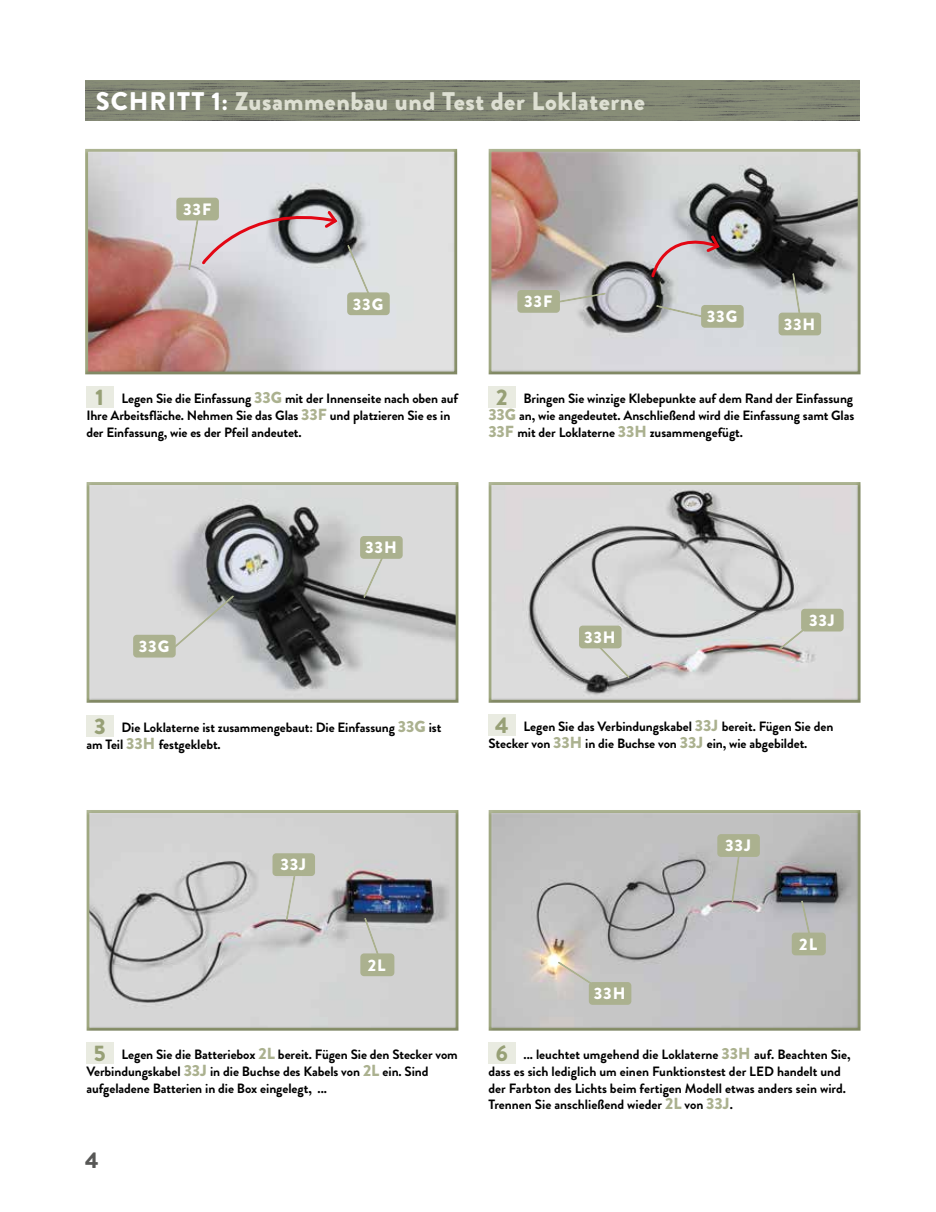
<style>
.page{position:relative;width:936px;height:1212px;background:#fff}
.page>*{position:absolute;margin:0;border:0;box-sizing:border-box;transform-origin:0 0}
.t1{font:900 25.5px "Brandon Grotesque";letter-spacing:.02em;color:#dee0d3}
.t2{font:900 22.5px "Brandon Grotesque";color:#575756}
.t3{font:900 16.5px "Brandon Grotesque";letter-spacing:.055em;color:#fff}
.t4{font:700 13.5px/17px "Brandon Grotesque";letter-spacing:-.005em;color:#000}
.s1{color:#fff}
.s2{font-weight:900;font-size:22.5px;color:#97a076}
.s3{font-weight:900;font-size:16.05px;color:#abb18f}
</style>
<div class="page">
<img style="left:85px;top:81px;width:774px;height:39px">
<div style="left:488px;top:809px;width:374px;height:222px;background:#000;opacity:.15"></div>
<div style="left:86px;top:809px;width:375px;height:222px;background:#000;opacity:.15"></div>
<div style="left:84px;top:148px;width:375px;height:228px;background:#000;opacity:.15"></div>
<div style="left:487px;top:148px;width:376px;height:228px;background:#000;opacity:.15"></div>
<div style="left:86px;top:481px;width:375px;height:222px;background:#000;opacity:.15"></div>
<div style="left:488px;top:481px;width:374px;height:222px;background:#000;opacity:.15"></div>
<div style="left:86px;top:386px;width:27px;height:21px;background:#e9ebe1"></div>
<div style="left:488px;top:386px;width:27px;height:21px;background:#e9ebe1"></div>
<div style="left:86px;top:715px;width:27px;height:21px;background:#e9ebe1"></div>
<div style="left:488px;top:714px;width:27px;height:22px;background:#e9ebe1"></div>
<div style="left:86px;top:1042px;width:27px;height:22px;background:#e9ebe1"></div>
<div style="left:488px;top:1042px;width:27px;height:21px;background:#e9ebe1"></div>
<svg style="left:346px;top:243px;width:28px;height:60px"></svg>
<div style="left:348px;top:293px;width:41px;height:21px;background:#abb18f;border-radius:3px"></div>
<div style="left:347px;top:292px;width:42px;height:23px;border:2px solid #abb18f;border-radius:3px"></div>
<svg style="left:187px;top:203px;width:152px;height:69px;background:#c1b8bd"></svg>
<div style="left:177px;top:198px;width:41px;height:22px;background:#abb18f;border-radius:3px"></div>
<div style="left:176px;top:198px;width:43px;height:22px;border:2px solid #abb18f;border-radius:3px"></div>
<svg style="left:560px;top:292px;width:46px;height:17px"></svg>
<div style="left:518px;top:291px;width:41px;height:21px;background:#abb18f;border-radius:3px"></div>
<div style="left:517px;top:290px;width:43px;height:23px;border:2px solid #abb18f;border-radius:3px"></div>
<svg style="left:655px;top:303px;width:62px;height:19px"></svg>
<div style="left:701px;top:306px;width:41px;height:21px;background:#abb18f;border-radius:3px"></div>
<div style="left:701px;top:305px;width:42px;height:23px;border:2px solid #abb18f;border-radius:3px"></div>
<svg style="left:791px;top:271px;width:12px;height:42px"></svg>
<div style="left:779px;top:313px;width:41px;height:22px;background:#abb18f;border-radius:3px"></div>
<div style="left:778px;top:313px;width:43px;height:22px;border:2px solid #abb18f;border-radius:3px"></div>
<svg style="left:649px;top:228px;width:72px;height:51px;background:#c1b1b6"></svg>
<svg style="left:171px;top:594px;width:65px;height:57px;background:#c5c6c6"></svg>
<div style="left:134px;top:635px;width:41px;height:22px;background:#abb18f;border-radius:3px"></div>
<div style="left:133px;top:635px;width:43px;height:22px;border:2px solid #abb18f;border-radius:3px"></div>
<svg style="left:361px;top:559px;width:31px;height:41px"></svg>
<div style="left:361px;top:537px;width:41px;height:21px;background:#abb18f;border-radius:3px"></div>
<div style="left:360px;top:536px;width:42px;height:23px;border:2px solid #abb18f;border-radius:3px"></div>
<svg style="left:775px;top:622px;width:37px;height:31px"></svg>
<div style="left:801px;top:609px;width:41px;height:22px;background:#abb18f;border-radius:3px"></div>
<div style="left:801px;top:609px;width:42px;height:22px;border:2px solid #abb18f;border-radius:3px"></div>
<svg style="left:594px;top:641px;width:38px;height:39px"></svg>
<div style="left:579px;top:626px;width:41px;height:22px;background:#abb18f;border-radius:3px"></div>
<div style="left:579px;top:626px;width:42px;height:22px;border:2px solid #abb18f;border-radius:3px"></div>
<svg style="left:284px;top:876px;width:15px;height:47px"></svg>
<div style="left:273px;top:854px;width:41px;height:21px;background:#abb18f;border-radius:3px"></div>
<div style="left:272px;top:853px;width:43px;height:23px;border:2px solid #abb18f;border-radius:3px"></div>
<svg style="left:363px;top:916px;width:22px;height:37px"></svg>
<div style="left:361px;top:954px;width:32px;height:21px;background:#abb18f;border-radius:3px"></div>
<div style="left:360px;top:953px;width:34px;height:23px;border:2px solid #abb18f;border-radius:3px"></div>
<svg style="left:556px;top:959px;width:39px;height:27px"></svg>
<div style="left:589px;top:983px;width:41px;height:21px;background:#abb18f;border-radius:3px"></div>
<div style="left:588px;top:982px;width:43px;height:23px;border:2px solid #abb18f;border-radius:3px"></div>
<svg style="left:729px;top:857px;width:13px;height:47px"></svg>
<div style="left:718px;top:835px;width:41px;height:21px;background:#abb18f;border-radius:3px"></div>
<div style="left:717px;top:834px;width:42px;height:23px;border:2px solid #abb18f;border-radius:3px"></div>
<svg style="left:799px;top:899px;width:16px;height:33px"></svg>
<div style="left:792px;top:933px;width:33px;height:21px;background:#abb18f;border-radius:3px"></div>
<div style="left:791px;top:932px;width:34px;height:23px;border:2px solid #abb18f;border-radius:3px"></div>
<h1 class="t1" style="left:96px;top:83px;width:550px"><span class="s1">SCHRITT 1:</span> Zusammenbau und Test der Loklaterne</h1>
<p class="t3" style="left:183px;top:197px;width:30px">33F</p>
<p class="t3" style="left:353px;top:292px;width:32px">33G</p>
<p class="t3" style="left:524px;top:290px;width:30px">33F</p>
<p class="t3" style="left:706px;top:305px;width:32px">33G</p>
<p class="t3" style="left:783px;top:312px;width:33px">33H</p>
<p class="t4" style="left:86px;top:390px;width:373px;text-indent:9px"><span class="s2">1</span> Legen Sie die Einfassung <span class="s3">33G</span> mit der Innenseite nach oben auf<br>Ihre Arbeitsfläche. Nehmen Sie das Glas <span class="s3">33F</span> und platzieren Sie es in der Einfassung, wie es der Pfeil andeutet.</p>
<p class="t4" style="left:488px;top:390px;width:367px;text-align:justify;text-indent:8px"><span class="s2">2</span> Bringen Sie winzige Klebepunkte auf dem Rand der Einfassung <span class="s3">33G</span> an, wie angedeutet. Anschließend wird die Einfassung samt Glas <span class="s3">33F</span> mit der Loklaterne <span class="s3">33H</span> zusammengefügt.</p>
<p class="t3" style="left:139px;top:634px;width:32px">33G</p>
<p class="t3" style="left:365px;top:536px;width:33px">33H</p>
<p class="t3" style="left:584px;top:625px;width:33px">33H</p>
<p class="t3" style="left:809px;top:608px;width:27px">33J</p>
<p class="t4" style="left:86px;top:719px;width:356px;text-indent:8px"><span class="s2">3</span> Die Loklaterne ist zusammengebaut: Die Einfassung <span class="s3">33G</span> ist am Teil <span class="s3">33H</span> festgeklebt.</p>
<p class="t4" style="left:488px;top:718px;width:346px;text-indent:7px"><span class="s2">4</span> Legen Sie das Verbindungskabel <span class="s3">33J</span> bereit. Fügen Sie den<br>Stecker von <span class="s3">33H</span> in die Buchse von <span class="s3">33J</span> ein, wie abgebildet.</p>
<p class="t3" style="left:280px;top:853px;width:27px">33J</p>
<p class="t3" style="left:368px;top:953px;width:19px">2L</p>
<p class="t3" style="left:594px;top:982px;width:33px">33H</p>
<p class="t3" style="left:725px;top:834px;width:27px">33J</p>
<p class="t3" style="left:799px;top:932px;width:19px">2L</p>
<p class="t4" style="left:86px;top:1046px;width:373px;text-indent:8px"><span class="s2">5</span> Legen Sie die Batteriebox <span class="s3">2L</span> bereit. Fügen Sie den Stecker vom<br>Verbindungskabel <span class="s3">33J</span> in die Buchse des Kabels von <span class="s3">2L</span> ein. Sind aufgeladene Batterien in die Box eingelegt, ...</p>
<p class="t4" style="left:488px;top:1046px;width:364px;text-indent:7px"><span class="s2">6</span> ... leuchtet umgehend die Loklaterne <span class="s3">33H</span> auf. Beachten Sie, dass es sich lediglich um einen Funktionstest der LED handelt und der Farbton des Lichts beim fertigen Modell etwas anders sein wird.<br>Trennen Sie anschließend wieder <span class="s3">2L</span> von <span class="s3">33J</span>.</p>
<h2 class="t2" style="left:85px;top:1144px;width:15px">4</h2>
</div>
